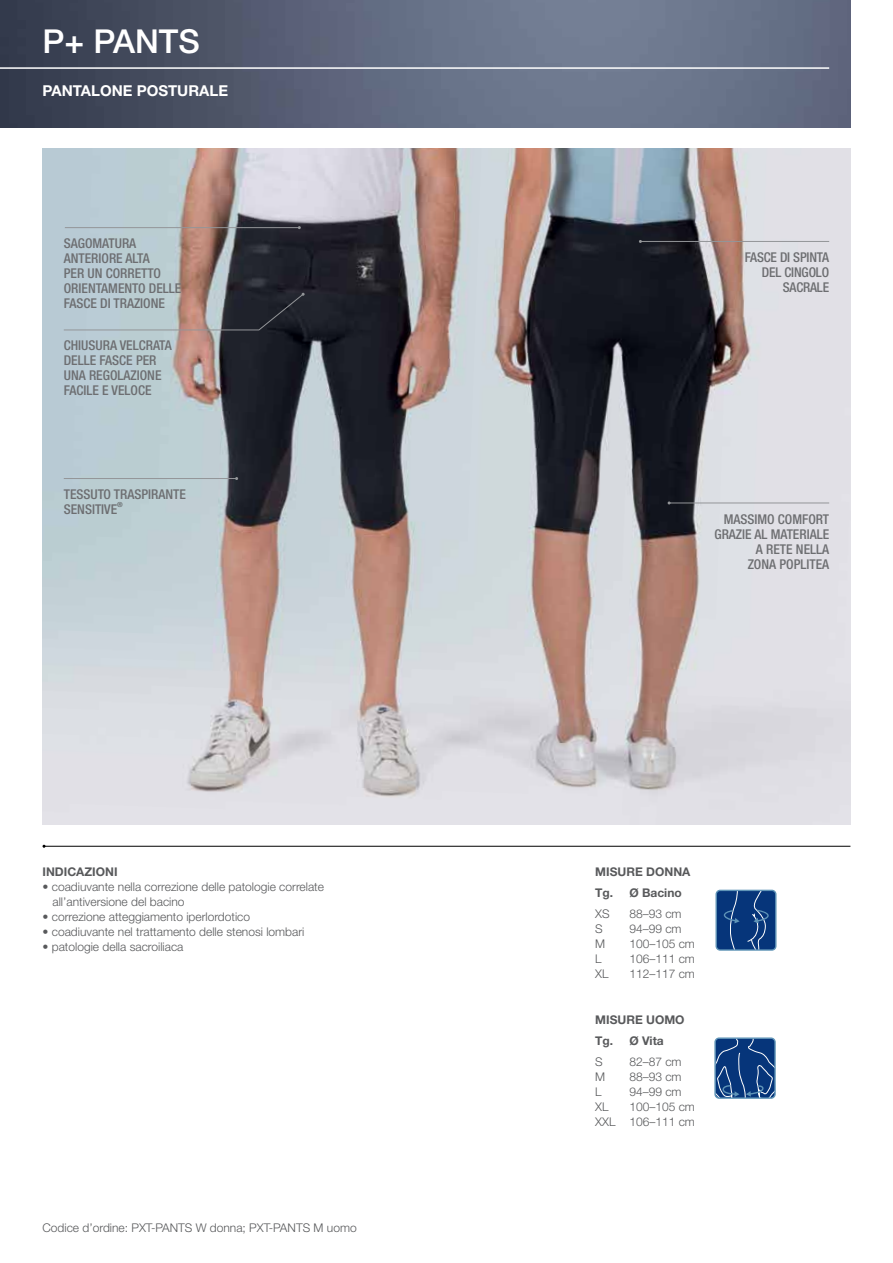
<style>
.page{position:relative;width:893px;height:1263px;background:#fff}
.page>*{position:absolute;margin:0;border:0;box-sizing:border-box;transform-origin:0 0}
.t1{font:500 33px "Helvetica Neue LT Std";color:#fff}
.t2{font:700 15px "Helvetica Neue LT Std";color:#fff}
.t3{font:500 condensed 13.5px/15px "Helvetica Neue LT Std";color:#6d6e71}
.t4{font:300 12px/15px "Helvetica Neue LT Std";color:#58595b;text-align:right}
.t5{font:700 12px/21px "Helvetica Neue LT Std";color:#58595b}
.t6{font:500 7.05px "Helvetica Neue LT Std";color:#58595b}
</style>
<div class="page">
<img style="left:0;top:0;width:850px;height:128px">
<img style="left:43px;top:149px;width:807px;height:676px">
<hr style="left:0;top:67px;width:829px;height:2px;background:#fff">
<hr style="left:640px;top:241px;width:189px;height:1px;background:#939598">
<hr style="left:65px;top:227px;width:234px;height:1px;background:#939598">
<svg style="left:63px;top:293px;width:242px;height:38px;background:#868b90"></svg>
<hr style="left:669px;top:503px;width:160px;height:1px;background:#939598">
<hr style="left:64px;top:478px;width:173px;height:1px;background:#939598">
<div style="left:714px;top:1037px;width:62px;height:62px;border:1px solid #5f94b7;border-radius:4px"></div>
<svg style="left:715px;top:1038px;width:60px;height:60px;background:#204c89"></svg>
<div style="left:716px;top:890px;width:60px;height:60px;background:#06357a;border-radius:4px"></div>
<div style="left:715px;top:890px;width:61px;height:61px;border:1px solid #5f94b7;border-radius:4px"></div>
<svg style="left:724px;top:890px;width:45px;height:60px"></svg>
<hr style="left:44px;top:846px;width:806px;height:1px;background:#000">
<h1 class="t1" style="left:43px;top:22px;width:159px">P+ PANTS</h1>
<p class="t2" style="left:43px;top:81px;width:187px">PANTALONE POSTURALE</p>
<p class="t3" style="left:64px;top:235px;width:119px">SAGOMATURA<br>ANTERIORE ALTA<br>PER UN CORRETTO<br>ORIENTAMENTO DELLE<br>FASCE DI TRAZIONE</p>
<p class="t3" style="left:64px;top:337px;width:110px">CHIUSURA VELCRATA<br>DELLE FASCE PER<br>UNA REGOLAZIONE<br>FACILE E VELOCE</p>
<p class="t3" style="left:64px;top:486px;width:124px">TESSUTO TRASPIRANTE<br>SENSITIVE</p>
<p class="t6" style="left:117px;top:500px;width:7px">®</p>
<p class="t5" style="left:43px;top:861px;width:77px">INDICAZIONI</p>
<p class="t4" style="left:53px;top:879px;width:273px;text-align:left;text-indent:-10px">• coadiuvante nella correzione delle patologie correlate all’antiversione del bacino</p>
<p class="t4" style="left:43px;top:909px;width:209px">• correzione atteggiamento iperlordotico</p>
<p class="t4" style="left:43px;top:924px;width:263px">• coadiuvante nel trattamento delle stenosi lombari</p>
<p class="t4" style="left:43px;top:939px;width:142px">• patologie della sacroiliaca</p>
<p class="t4" style="left:43px;top:1220px;width:316px">Codice d’ordine: PXT-PANTS W donna; PXT-PANTS M uomo</p>
<p class="t3" style="left:745px;top:249px;width:86px;text-align:right">FASCE DI SPINTA<br>DEL CINGOLO<br>SACRALE</p>
<p class="t3" style="left:714px;top:512px;width:116px;text-align:right">MASSIMO COMFORT<br>GRAZIE AL MATERIALE<br>A RETE NELLA<br>ZONA POPLITEA</p>
<p class="t5" style="left:595px;top:861px;width:97px">MISURE DONNA<br>Tg. Ø Bacino</p>
<p class="t4" style="left:595px;top:906px;width:16px">XS</p>
<p class="t4" style="left:629px;top:906px;width:54px">88–93 cm</p>
<p class="t4" style="left:595px;top:921px;width:9px">S</p>
<p class="t4" style="left:629px;top:921px;width:54px">94–99 cm</p>
<p class="t4" style="left:595px;top:936px;width:11px">M</p>
<p class="t4" style="left:629px;top:936px;width:67px">100–105 cm</p>
<p class="t4" style="left:595px;top:951px;width:8px">L</p>
<p class="t4" style="left:629px;top:951px;width:67px">106–111 cm</p>
<p class="t4" style="left:595px;top:966px;width:15px">XL</p>
<p class="t4" style="left:629px;top:966px;width:67px">112–117 cm</p>
<p class="t5" style="left:595px;top:1009px;width:91px">MISURE UOMO<br>Tg. Ø Vita</p>
<p class="t4" style="left:595px;top:1054px;width:9px">S</p>
<p class="t4" style="left:629px;top:1054px;width:54px">82–87 cm</p>
<p class="t4" style="left:595px;top:1069px;width:11px">M</p>
<p class="t4" style="left:629px;top:1069px;width:54px">88–93 cm</p>
<p class="t4" style="left:595px;top:1084px;width:8px">L</p>
<p class="t4" style="left:629px;top:1084px;width:54px">94–99 cm</p>
<p class="t4" style="left:595px;top:1099px;width:15px">XL</p>
<p class="t4" style="left:595px;top:1099px;width:101px">100–105 cm<br>XXL 106–111 cm</p>
</div>
